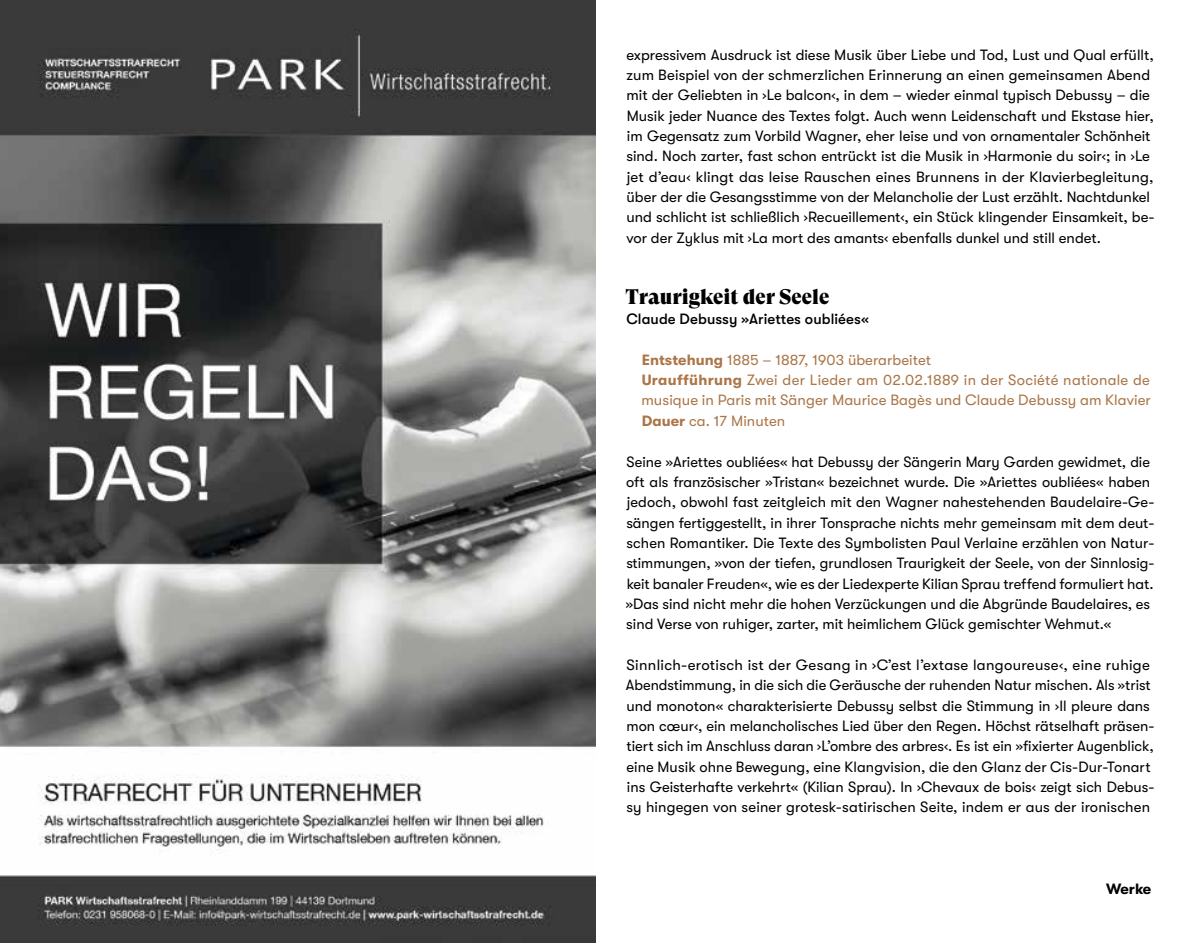
<style>
.page{position:relative;width:1191px;height:943px;background:#fff}
.page>*{position:absolute;margin:0;border:0;box-sizing:border-box;transform-origin:0 0}
.t1{font:21px "GT Super Display Super";color:#000}
.t2{font:14.88px/20.3px "GT Walsheim";color:#000}
.t3{font:14.88px/20.3px "GT Walsheim";letter-spacing:.005em;color:#ab7648}
.t4{font:500 14.88px "GT Walsheim";letter-spacing:.005em;color:#000}
.t5{font:700 14.88px "GT Walsheim";letter-spacing:-.02em;color:#000}
.s1{font-weight:700}
</style>
<div class="page">
<img style="left:0;top:0;width:595px;height:943px">
<p class="t2" style="left:626px;top:44px;width:529px">expressivem Ausdruck ist diese Musik über Liebe und Tod, Lust und Qual erfüllt, zum Beispiel von der schmerzlichen Erinnerung an einen gemeinsamen Abend mit der Geliebten in ›Le balcon‹, in dem – wieder einmal typisch Debussy – die Musik jeder Nuance des Textes folgt. Auch wenn Leidenschaft und Ekstase hier, im Gegensatz zum Vorbild Wagner, eher leise und von ornamentaler Schönheit sind. Noch zarter, fast schon entrückt ist die Musik in ›Harmonie du soir‹; in ›Le jet d’eau‹ klingt das leise Rauschen eines Brunnens in der Klavierbegleitung, über der die Gesangsstimme von der Melancholie der Lust erzählt. Nachtdunkel und schlicht ist schließlich ›Recueillement‹, ein Stück klingender Einsamkeit, be&shy;vor der Zyklus mit ›La mort des amants‹ ebenfalls dunkel und still endet.</p>
<h1 class="t1" style="left:626px;top:285px;width:205px">Traurigkeit der Seele</h1>
<p class="t4" style="left:626px;top:310px;width:244px">Claude Debussy »Ariettes oubliées«</p>
<p class="t3" style="left:641px;top:349px;width:511px"><span class="s1">Entstehung</span> 1885 – 1887, 1903 überarbeitet<br><span class="s1">Uraufführung</span> Zwei der Lieder am 02.02.1889 in der Société nationale de musique in Paris mit Sänger Maurice Bagès und Claude Debussy am Klavier <span class="s1">Dauer</span> ca. 17 Minuten</p>
<p class="t2" style="left:626px;top:451px;width:530px">Seine »Ariettes oubliées« hat Debussy der Sängerin Mary Garden gewidmet, die oft als französischer »Tristan« bezeichnet wurde. Die »Ariettes oubliées« haben jedoch, obwohl fast zeitgleich mit den Wagner nahestehenden Baudelaire-Ge&shy;sängen fertiggestellt, in ihrer Tonsprache nichts mehr gemeinsam mit dem deut&shy;schen Romantiker. Die Texte des Symbolisten Paul Verlaine erzählen von Natur&shy;stimmungen, »von der tiefen, grundlosen Traurigkeit der Seele, von der Sinnlosig&shy;keit banaler Freuden«, wie es der Liedexperte Kilian Sprau treffend formuliert hat. »Das sind nicht mehr die hohen Verzückungen und die Abgründe Baudelaires, es sind Verse von ruhiger, zarter, mit heimlichem Glück gemischter Wehmut.«</p>
<p class="t2" style="left:626px;top:655px;width:530px">Sinnlich-erotisch ist der Gesang in ›C’est l’extase langoureuse‹, eine ruhige Abendstimmung, in die sich die Geräusche der ruhenden Natur mischen. Als »trist und monoton« charakterisierte Debussy selbst die Stimmung in ›Il pleure dans mon cœur‹, ein melancholisches Lied über den Regen. Höchst rätselhaft präsen&shy;tiert sich im Anschluss daran ›L’ombre des arbres‹. Es ist ein »fixierter Augenblick, eine Musik ohne Bewegung, eine Klangvision, die den Glanz der Cis-Dur-Tonart ins Geisterhafte verkehrt« (Kilian Sprau). In ›Chevaux de bois‹ zeigt sich Debus&shy;sy hingegen von seiner grotesk-satirischen Seite, indem er aus der ironischen</p>
<p class="t5" style="left:1106px;top:880px;width:47px">Werke</p>
</div>
